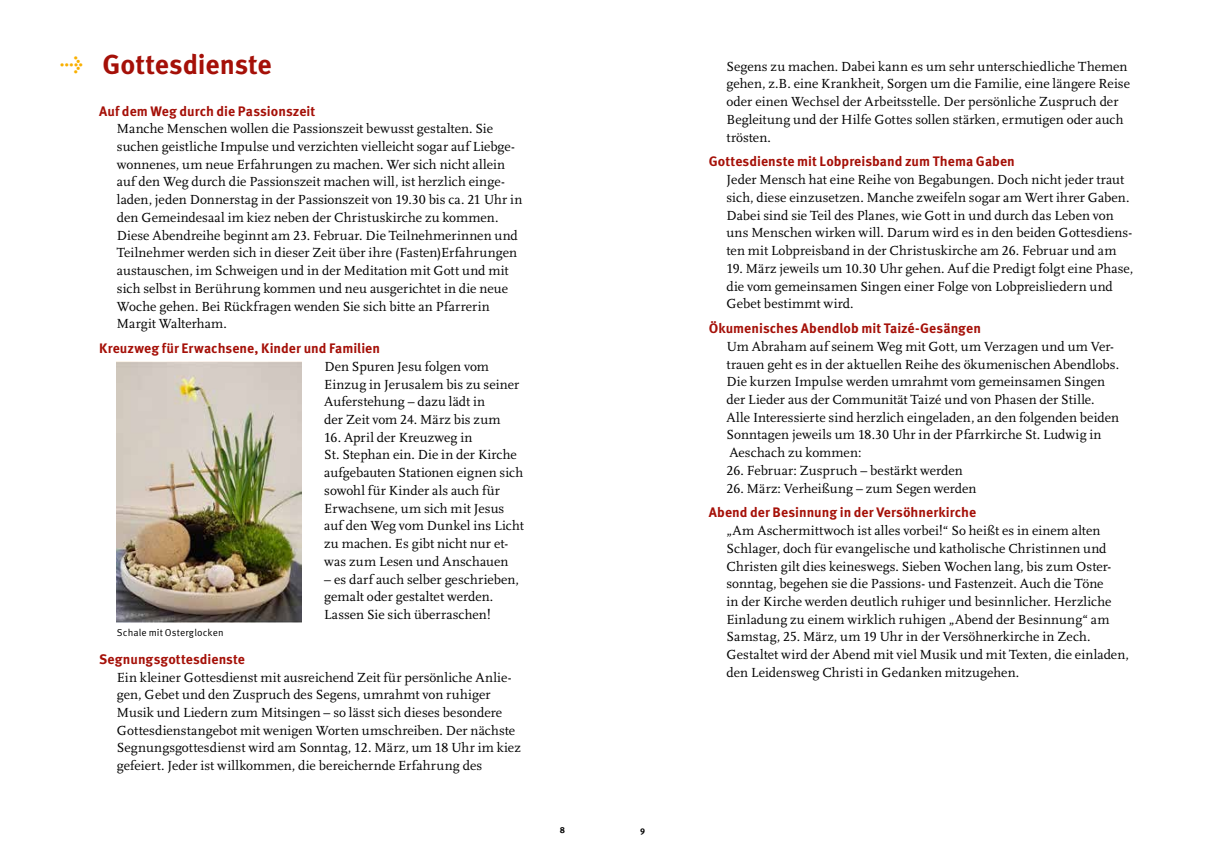
<style>
.page{position:relative;width:1205px;height:851px;background:#fff}
.page>*{position:absolute;margin:0;border:0;box-sizing:border-box;transform-origin:0 0}
.t1{font:700 27.5px "Meta Pro";color:#a51008}
.t2{font:13.75px/17.8px "Scala LF";letter-spacing:.005em;color:#000}
.t3{font:700 13.75px "Meta Pro";color:#a51008}
.t4{font:10px "Meta Pro";letter-spacing:.015em;color:#000}
.t5{font:700 8.75px "Meta Pro";color:#000}
.s1{font-size:18.75px;color:#f9b000}
</style>
<div class="page">
<img style="left:117px;top:361px;width:184px;height:261px">
<h1 class="t1" style="left:60px;top:47px;width:213px"><span class="s1">→</span> Gottesdienste</h1>
<p class="t3" style="left:99px;top:102px;width:218px">Auf dem Weg durch die Passionszeit</p>
<p class="t2" style="left:117px;top:120px;width:407px">Manche Menschen wollen die Passionszeit bewusst gestalten. Sie suchen geistliche Impulse und verzichten vielleicht sogar auf Liebge&shy;wonnenes, um neue Erfahrungen zu machen. Wer sich nicht allein auf den Weg durch die Passionszeit machen will, ist herzlich einge&shy;laden, jeden Donnerstag in der Passionszeit von 19.30 bis ca. 21 Uhr in den Gemeindesaal im kiez neben der Christuskirche zu kommen.<br>Diese Abendreihe beginnt am 23. Februar. Die Teilnehmerinnen und Teilnehmer werden sich in dieser Zeit über ihre (Fasten)Erfahrungen austauschen, im Schweigen und in der Meditation mit Gott und mit sich selbst in Berührung kommen und neu ausgerichtet in die neue Woche gehen. Bei Rückfragen wenden Sie sich bitte an Pfarrerin Margit Walterham.</p>
<p class="t3" style="left:99px;top:339px;width:282px">Kreuzweg für Erwachsene, Kinder und Familien</p>
<p class="t2" style="left:324px;top:358px;width:197px">Den Spuren Jesu folgen vom<br>Einzug in Jerusalem bis zu seiner<br>Auferstehung – dazu lädt in<br>der Zeit vom 24. März bis zum</p>
<p class="t2" style="left:324px;top:428px;width:201px">16. April der Kreuzweg in<br>St. Stephan ein. Die in der Kirche aufgebauten Stationen eignen sich sowohl für Kinder als auch für<br>Erwachsene, um sich mit Jesus auf den Weg vom Dunkel ins Licht zu machen. Es gibt nicht nur et&shy;was zum Lesen und Anschauen</p>
<p class="t2" style="left:324px;top:570px;width:196px">– es darf auch selber geschrieben, gemalt oder gestaltet werden.<br>Lassen Sie sich überraschen!</p>
<p class="t3" style="left:99px;top:650px;width:147px">Segnungsgottesdienste</p>
<p class="t2" style="left:117px;top:668px;width:405px">Ein kleiner Gottesdienst mit ausreichend Zeit für persönliche Anlie&shy;gen, Gebet und den Zuspruch des Segens, umrahmt von ruhiger Musik und Liedern zum Mitsingen – so lässt sich dieses besondere Gottesdienstangebot mit wenigen Worten umschreiben. Der nächste Segnungsgottesdienst wird am Sonntag, 12. März, um 18 Uhr im kiez gefeiert. Jeder ist willkommen, die bereichernde Erfahrung des</p>
<p class="t4" style="left:117px;top:626px;width:108px">Schale mit Osterglocken</p>
<p class="t5" style="left:560px;top:824px;width:7px">8</p>
<p class="t5" style="left:640px;top:824px;width:6px">9</p>
<p class="t2" style="left:726px;top:58px;width:405px">Segens zu machen. Dabei kann es um sehr unterschiedliche Themen gehen, z.B. eine Krankheit, Sorgen um die Familie, eine längere Reise oder einen Wechsel der Arbeitsstelle. Der persönliche Zuspruch der Begleitung und der Hilfe Gottes sollen stärken, ermutigen oder auch trösten.</p>
<p class="t3" style="left:709px;top:153px;width:307px">Gottesdienste mit Lobpreisband zum Thema Gaben</p>
<p class="t2" style="left:726px;top:171px;width:407px">Jeder Mensch hat eine Reihe von Begabungen. Doch nicht jeder traut sich, diese einzusetzen. Manche zweifeln sogar am Wert ihrer Gaben.<br>Dabei sind sie Teil des Planes, wie Gott in und durch das Leben von uns Menschen wirken will. Darum wird es in den beiden Gottesdiens&shy;ten mit Lobpreisband in der Christuskirche am 26. Februar und am</p>
<p class="t2" style="left:726px;top:260px;width:408px">19. März jeweils um 10.30 Uhr gehen. Auf die Predigt folgt eine Phase, die vom gemeinsamen Singen einer Folge von Lobpreisliedern und<br>Gebet bestimmt wird.</p>
<p class="t3" style="left:709px;top:319px;width:274px">Ökumenisches Abendlob mit Taizé-Gesängen</p>
<p class="t2" style="left:726px;top:337px;width:394px">Um Abraham auf seinem Weg mit Gott, um Verzagen und um Ver&shy;trauen geht es in der aktuellen Reihe des ökumenischen Abendlobs.<br>Die kurzen Impulse werden umrahmt vom gemeinsamen Singen der Lieder aus der Communität Taizé und von Phasen der Stille.<br>Alle Interessierte sind herzlich eingeladen, an den folgenden beiden Sonntagen jeweils um 18.30 Uhr in der Pfarrkirche St. Ludwig in Aeschach zu kommen:</p>
<p class="t2" style="left:726px;top:461px;width:238px">26. Februar: Zuspruch – bestärkt werden</p>
<p class="t2" style="left:726px;top:479px;width:252px">26. März: Verheißung – zum Segen werden</p>
<p class="t3" style="left:709px;top:504px;width:269px">Abend der Besinnung in der Versöhnerkirche</p>
<p class="t2" style="left:726px;top:522px;width:404px">„Am Aschermittwoch ist alles vorbei!“ So heißt es in einem alten Schlager, doch für evangelische und katholische Christinnen und Christen gilt dies keineswegs. Sieben Wochen lang, bis zum Oster&shy;sonntag, begehen sie die Passions- und Fastenzeit. Auch die Töne<br>in der Kirche werden deutlich ruhiger und besinnlicher. Herzliche Einladung zu einem wirklich ruhigen „Abend der Besinnung“ am Samstag, 25. März, um 19 Uhr in der Versöhnerkirche in Zech.<br>Gestaltet wird der Abend mit viel Musik und mit Texten, die einladen, den Leidensweg Christi in Gedanken mitzugehen.</p>
</div>
